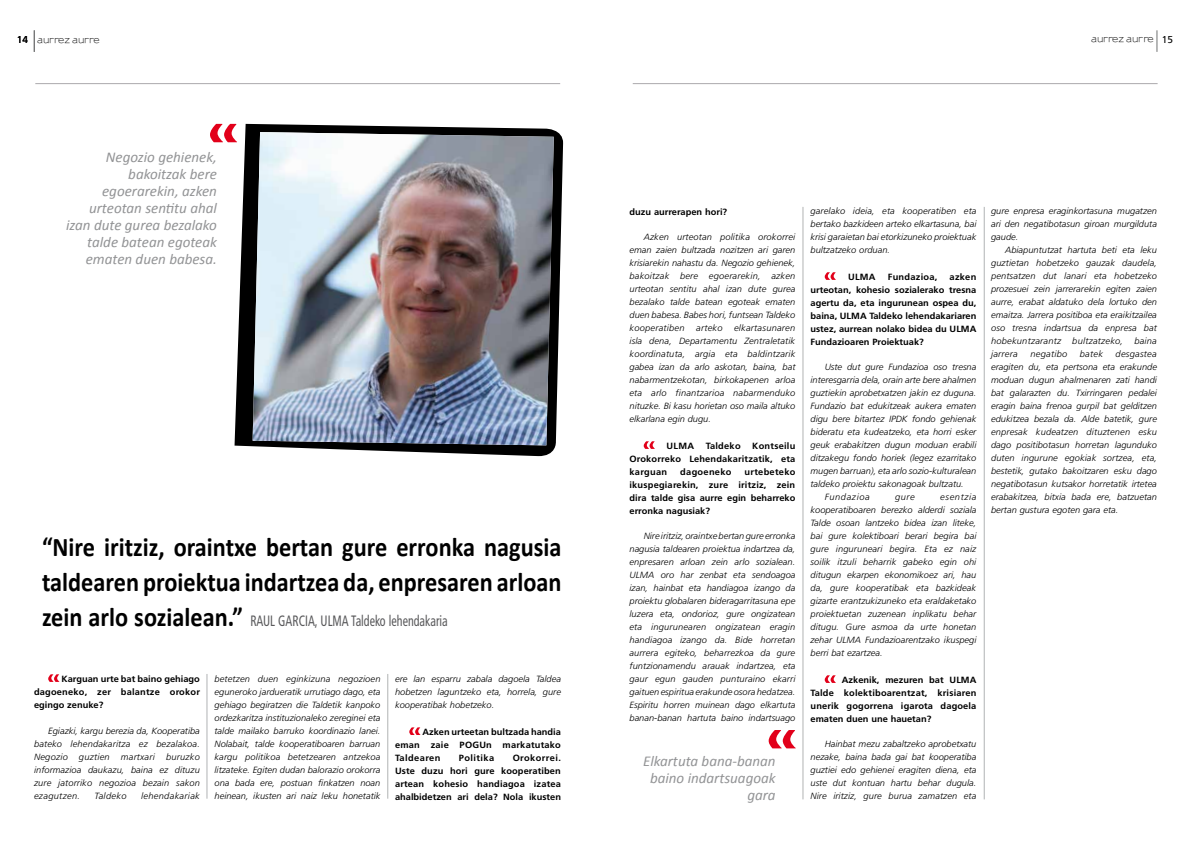
<style>
.page{position:relative;width:1191px;height:842px;background:#fff}
.page>*{position:absolute;margin:0;border:0;box-sizing:border-box;transform-origin:0 0}
.t1{font:700 27px/35px "Calibri";color:#000;scale:.9 1}
.t2{font:italic 15px/17px "Calibri";color:#929395;text-align:right}
.t3{font:condensed 15px "Frutiger LT Std";color:#58585a;scale:.8 1}
.t4{font:italic 300 9px/13px "Frutiger LT Std";color:#000;text-align:justify}
.t5{font:700 9px/13px "Frutiger LT Std";color:#000;text-align:justify}
.t6{font:600 9px "Sansumi";color:#000}
.t7{font:italic 300 9px "Frutiger LT Std";letter-spacing:.035em;color:#000}
.t8{font:700 9px "Frutiger LT Std";letter-spacing:.025em;color:#000}
.t9{font:700 9px "Frutiger LT Std";letter-spacing:.03em;color:#000}
.t10{font:italic 300 9px "Frutiger LT Std";letter-spacing:.065em;color:#000}
.t11{font:italic 300 9px "Frutiger LT Std";letter-spacing:.03em;color:#000}
.t12{font:700 9px "Frutiger LT Std";letter-spacing:.045em;color:#000}
.s1{font-family:"Frutiger LT Std";font-weight:400;font-size:10px}
.s2{font-family:"Calibri";font-weight:700;font-stretch:normal;font-size:27px;color:#000}
</style>
<div class="page">
<svg style="left:1156px;top:30px;width:1px;height:22px"></svg>
<hr style="left:802px;top:207px;width:1px;height:592px;background:#b1b3b4">
<hr style="left:984px;top:207px;width:1px;height:592px;background:#b1b3b4">
<svg style="left:643px;top:441px;width:12px;height:8px"></svg>
<svg style="left:824px;top:272px;width:12px;height:8px"></svg>
<svg style="left:824px;top:675px;width:12px;height:8px"></svg>
<hr style="left:633px;top:83px;width:524px;height:1px;background:#aba9ad">
<svg style="left:34px;top:30px;width:1px;height:22px"></svg>
<hr style="left:207px;top:674px;width:1px;height:125px;background:#b1b3b4">
<hr style="left:387px;top:674px;width:1px;height:125px;background:#b1b3b4">
<svg style="left:233px;top:123px;width:331px;height:553px"></svg>
<svg style="left:48px;top:674px;width:11px;height:8px"></svg>
<svg style="left:409px;top:727px;width:11px;height:8px"></svg>
<hr style="left:35px;top:83px;width:525px;height:1px;background:#aba9ad">
<svg style="left:210px;top:124px;width:27px;height:18px"></svg>
<svg style="left:768px;top:730px;width:28px;height:18px"></svg>
<img style="left:253px;top:132px;width:301px;height:313px">
<p class="t6" style="left:17px;top:35px;width:84px"><span class="s1">14</span> aurrez aurre</p>
<h2 class="t2" style="left:66px;top:148px;width:152px">Negozio gehienek, bakoitzak bere egoerarekin, azken urteotan sentitu ahal izan dute gurea bezalako talde batean egoteak ematen duen babesa.</h2>
<h1 class="t1" style="left:42px;top:528px;width:579px">“Nire iritziz, oraintxe bertan gure erronka nagusia taldearen proiektua indartzea da, enpresaren arloan</h1>
<h2 class="t3" style="left:42px;top:612px;width:509px"><span class="s2">zein arlo sozialean.”</span> RAUL GARCIA, ULMA Taldeko lehendakaria</h2>
<p class="t5" style="left:34px;top:672px;width:167px;text-indent:28px">Karguan urte bat baino gehiago dagoeneko, zer balantze orokor egingo zenuke?</p>
<p class="t4" style="left:34px;top:724px;width:167px;text-indent:14px">Egiazki, kargu berezia da, Kooperatiba bateko lehendakaritza ez bezalakoa.<br>Negozio guztien martxari buruzko informazioa daukazu, baina ez dituzu zure jatorriko negozioa bezain sakon ezagutzen.</p>
<p class="t7" style="left:95px;top:791px;width:33px">Taldeko</p>
<p class="t7" style="left:141px;top:791px;width:60px">lehendakariak</p>
<p class="t4" style="left:214px;top:672px;width:167px">betetzen duen eginkizuna negozioen eguneroko jardueratik urrutiago dago, eta gehiago begiratzen die Taldetik kanpoko ordezkaritza instituzionaleko zereginei eta talde mailako barruko koordinazio lanei.<br>Nolabait, talde kooperatiboaren barruan kargu politikoa betetzearen antzekoa litzateke. Egiten dudan balorazio orokorra ona bada ere, postuan finkatzen noan heinean, ikusten ari naiz leku honetatik</p>
<p class="t4" style="left:395px;top:672px;width:167px">ere lan esparru zabala dagoela Taldea hobetzen laguntzeko eta, horrela, gure kooperatibak hobetzeko.</p>
<p class="t5" style="left:395px;top:725px;width:167px;text-indent:27px">Azken urteetan bultzada handia eman zaie POGUn markatutako Taldearen</p>
<p class="t5" style="left:395px;top:751px;width:167px;text-indent:118px">Orokorrei.<br>Uste duzu hori gure kooperatiben artean kohesio handiagoa izatea ahalbidetzen ari dela? Nola ikusten</p>
<p class="t12" style="left:459px;top:752px;width:37px">Politika</p>
<p class="t6" style="left:1091px;top:34px;width:83px">aurrez aurre <span class="s1">15</span></p>
<p class="t5" style="left:629px;top:205px;width:99px">duzu aurrerapen hori?</p>
<p class="t4" style="left:629px;top:230px;width:167px;text-indent:14px">Azken urteotan politika orokorrei eman zaien bultzada nozitzen ari garen krisiarekin nahastu da. Negozio gehienek, bakoitzak bere egoerarekin, azken urteotan sentitu ahal izan dute gurea bezalako talde batean egoteak ematen duen babesa. Babes hori, funtsean Taldeko kooperatiben</p>
<p class="t4" style="left:629px;top:321px;width:167px;text-indent:105px">elkartasunaren isla dena, Departamentu Zentraletatik koordinatuta, argia eta baldintzarik gabea izan da arlo askotan, baina, bat nabarmentzekotan, birkokapenen arloa eta arlo finantzarioa nabarmenduko nituzke. Bi kasu horietan oso maila altuko elkarlana egin dugu.</p>
<p class="t5" style="left:666px;top:439px;width:29px">ULMA</p>
<p class="t8" style="left:705px;top:440px;width:36px">Taldeko</p>
<p class="t4" style="left:696px;top:321px;width:28px">arteko</p>
<p class="t5" style="left:629px;top:439px;width:167px;text-indent:123px">Kontseilu Orokorreko Lehendakaritzatik, eta karguan</p>
<p class="t5" style="left:629px;top:465px;width:167px;text-indent:115px">urtebeteko ikuspegiarekin, zure iritziz, zein dira talde gisa aurre egin beharreko erronka nagusiak?</p>
<p class="t4" style="left:629px;top:529px;width:167px;text-indent:14px">Nire iritziz, oraintxe bertan gure erronka nagusia taldearen proiektua indartzea da, enpresaren arloan zein arlo sozialean.<br>ULMA oro har zenbat eta sendoagoa izan, hainbat eta handiagoa izango da proiektu globalaren bideragarritasuna epe luzera eta, ondorioz, gure ongizatean eta ingurunearen ongizatean eragin handiagoa izango da. Bide horretan aurrera egiteko, beharrezkoa da gure funtzionamendu arauak indartzea, eta gaur egun gauden punturaino ekarri gaituen espiritua erakunde osora hedatzea.<br>Espiritu horren muinean dago elkartuta banan-banan hartuta baino indartsuago</p>
<p class="t9" style="left:680px;top:466px;width:53px">dagoeneko</p>
<h2 class="t2" style="left:643px;top:752px;width:134px">Elkartuta bana-banan baino indartsuagoak gara</h2>
<p class="t4" style="left:810px;top:204px;width:167px">garelako ideia, eta kooperatiben eta bertako bazkideen arteko elkartasuna, bai krisi garaietan bai etorkizuneko proiektuak bultzatzeko orduan.</p>
<p class="t5" style="left:848px;top:270px;width:29px">ULMA</p>
<p class="t8" style="left:887px;top:271px;width:51px">Fundazioa,</p>
<p class="t5" style="left:810px;top:270px;width:167px;text-indent:139px">azken urteotan, kohesio sozialerako tresna agertu da, eta ingurunean ospea du, baina, ULMA Taldeko lehendakariaren ustez, aurrean nolako bidea du ULMA Fundazioaren Proiektuak?</p>
<p class="t4" style="left:824px;top:360px;width:153px">Uste dut gure Fundazioa oso tresna</p>
<p class="t4" style="left:810px;top:373px;width:167px">interesgarria dela, orain arte bere ahalmen</p>
<p class="t4" style="left:810px;top:386px;width:167px">guztiekin aprobetxatzen jakin ez duguna.</p>
<p class="t4" style="left:810px;top:399px;width:167px">Fundazio bat edukitzeak aukera ematen</p>
<p class="t4" style="left:810px;top:412px;width:167px">digu bere bitartez IPDK fondo gehienak</p>
<p class="t4" style="left:810px;top:425px;width:167px">bideratu eta kudeatzeko, eta horri esker</p>
<p class="t4" style="left:810px;top:438px;width:167px">geuk erabakitzen dugun moduan erabili</p>
<p class="t4" style="left:810px;top:451px;width:167px">ditzakegu fondo horiek (legez ezarritako</p>
<p class="t4" style="left:810px;top:464px;width:167px">mugen barruan), eta arlo sozio-kulturalean</p>
<p class="t4" style="left:810px;top:477px;width:155px">taldeko proiektu sakonagoak bultzatu.</p>
<p class="t10" style="left:824px;top:492px;width:47px">Fundazioa</p>
<p class="t4" style="left:895px;top:490px;width:21px">gure</p>
<p class="t4" style="left:810px;top:490px;width:167px;text-indent:130px">esentzia kooperatiboaren berezko alderdi soziala Talde osoan lantzeko bidea izan liteke, bai gure kolektiboari berari begira bai gure inguruneari begira. Eta ez naiz soilik itzuli beharrik gabeko egin ohi ditugun ekarpen ekonomikoez ari, hau da, gure kooperatibak eta bazkideak gizarte erantzukizuneko eta eraldaketako proiektuetan zuzenean inplikatu behar ditugu. Gure asmoa da urte honetan zehar ULMA Fundazioarentzako ikuspegi berri bat ezartzea.</p>
<p class="t5" style="left:810px;top:673px;width:167px;text-indent:31px">Azkenik, mezuren bat ULMA Talde kolektiboarentzat, krisiaren unerik gogorrena igarota dagoela ematen duen une hauetan?</p>
<p class="t4" style="left:810px;top:737px;width:167px;text-indent:14px">Hainbat mezu zabaltzeko aprobetxatu nezake, baina bada gai bat kooperatiba guztiei edo gehienei eragiten diena, eta uste dut kontuan hartu behar dugula.<br>Nire iritziz, gure burua zamatzen eta</p>
<p class="t4" style="left:991px;top:204px;width:167px">gure enpresa eraginkortasuna mugatzen ari den negatibotasun giroan murgilduta gaude.</p>
<p class="t4" style="left:991px;top:243px;width:167px;text-indent:14px">Abiapuntutzat hartuta beti eta leku guztietan hobetzeko gauzak daudela, pentsatzen dut lanari eta hobetzeko prozesuei zein jarrerarekin egiten zaien aurre, erabat aldatuko dela lortuko den emaitza. Jarrera positiboa eta eraikitzailea oso tresna indartsua da enpresa bat hobekuntzarantz bultzatzeko, baina jarrera</p>
<p class="t4" style="left:991px;top:347px;width:167px;text-indent:124px">desgastea eragiten du, eta pertsona eta erakunde moduan dugun ahalmenaren zati handi bat galarazten du. Txirringaren pedalei eragin baina frenoa gurpil bat gelditzen edukitzea bezala da. Alde batetik, gure enpresak kudeatzen dituztenen esku dago positibotasun horretan lagunduko duten ingurune egokiak sortzea, eta, bestetik, gutako bakoitzaren esku dago negatibotasun kutsakor horretatik irtetea erabakitzea, bitxia bada ere, batzuetan bertan gustura egoten gara eta.</p>
<p class="t11" style="left:1030px;top:349px;width:38px">negatibo</p>
<p class="t4" style="left:1079px;top:347px;width:25px">batek</p>
</div>
